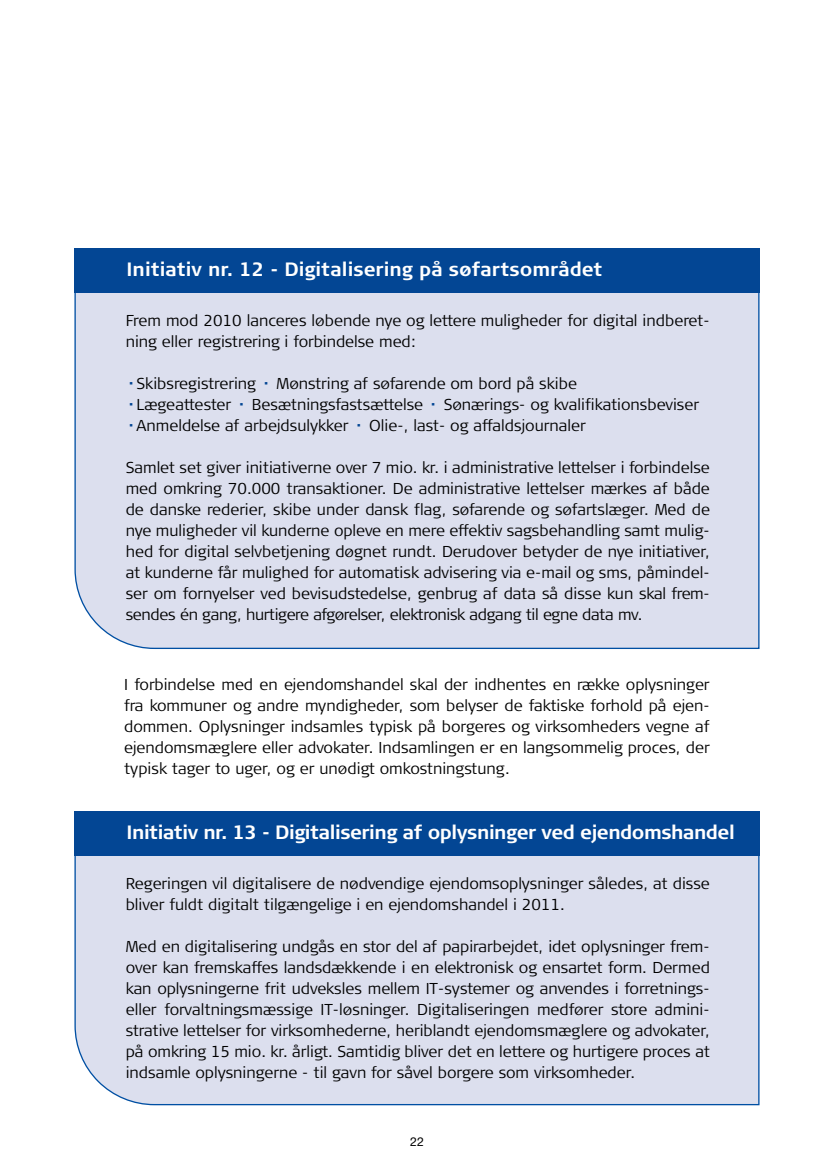
<style>
.page{position:relative;width:834px;height:1176px;background:#fff}
.page>*{position:absolute;margin:0;border:0;box-sizing:border-box;transform-origin:0 0}
.t1{font:700 19.25px "Signa Column";letter-spacing:-.025em;color:#fff}
.t2{font:700 19.25px "Signa Column";color:#fff}
.t3{font:300 15.75px/21px "Signa Column";color:#000;text-align:justify}
.t4{font:12.25px "Helvetica Neue";color:#000}
.s1{font-weight:900;color:#034694}
</style>
<div class="page">
<div style="left:74px;top:250px;width:686px;height:399px;background:#dcdfee"></div>
<div style="left:74px;top:248px;width:685px;height:45px;background:#034694"></div>
<div style="left:74px;top:814px;width:686px;height:292px;background:#dcdfee"></div>
<div style="left:74px;top:811px;width:685px;height:45px;background:#034694"></div>
<p class="t2" style="left:126px;top:258px;width:477px">Initiativ nr. 12 - Digitalisering på søfartsområdet</p>
<p class="t3" style="left:126px;top:310px;width:585px">Frem mod 2010 lanceres løbende nye og lettere muligheder for digital indberet&shy;ning eller registrering i forbindelse med:</p>
<p class="t3" style="left:126px;top:373px;width:575px;text-align:left"><span class="s1">·</span>Skibsregistrering <span class="s1">·</span> Mønstring af søfarende om bord på skibe<br><span class="s1">·</span>Lægeattester <span class="s1">·</span> Besætningsfastsættelse <span class="s1">·</span> Sønærings- og kvalifikationsbeviser <span class="s1">·</span>Anmeldelse af arbejdsulykker <span class="s1">·</span> Olie-, last- og affaldsjournaler</p>
<p class="t3" style="left:126px;top:457px;width:585px">Samlet set giver initiativerne over 7 mio. kr. i administrative lettelser i forbindelse med omkring 70.000 transaktioner. De administrative lettelser mærkes af både de danske rederier, skibe under dansk flag, søfarende og søfartslæger. Med de nye muligheder vil kunderne opleve en mere effektiv sagsbehandling samt mulig&shy;hed for digital selvbetjening døgnet rundt. Derudover betyder de nye initiativer, at kunderne får mulighed for automatisk advisering via e-mail og sms, påmindel&shy;ser om fornyelser ved bevisudstedelse, genbrug af data så disse kun skal frem&shy;sendes én gang, hurtigere afgørelser, elektronisk adgang til egne data mv.</p>
<p class="t3" style="left:124px;top:674px;width:587px">I forbindelse med en ejendomshandel skal der indhentes en række oplysninger fra kommuner og andre myndigheder, som belyser de faktiske forhold på ejen&shy;dommen. Oplysninger indsamles typisk på borgeres og virksomheders vegne af ejendomsmæglere eller advokater. Indsamlingen er en langsommelig proces, der typisk tager to uger, og er unødigt omkostningstung.</p>
<p class="t1" style="left:126px;top:821px;width:609px">Initiativ nr. 13 - Digitalisering af oplysninger ved ejendomshandel</p>
<p class="t3" style="left:126px;top:873px;width:585px">Regeringen vil digitalisere de nødvendige ejendomsoplysninger således, at disse bliver fuldt digitalt tilgængelige i en ejendomshandel i 2011.</p>
<p class="t3" style="left:126px;top:936px;width:585px">Med en digitalisering undgås en stor del af papirarbejdet, idet oplysninger frem&shy;over kan fremskaffes landsdækkende i en elektronisk og ensartet form. Dermed kan oplysningerne frit udveksles mellem IT-systemer og anvendes i forretnings&shy;eller forvaltningsmæssige IT-løsninger. Digitaliseringen medfører store admini&shy;strative lettelser for virksomhederne, heriblandt ejendomsmæglere og advokater, på omkring 15 mio. kr. årligt. Samtidig bliver det en lettere og hurtigere proces at indsamle oplysningerne - til gavn for såvel borgere som virksomheder.</p>
<p class="t4" style="left:410px;top:1134px;width:15px">22</p>
</div>
